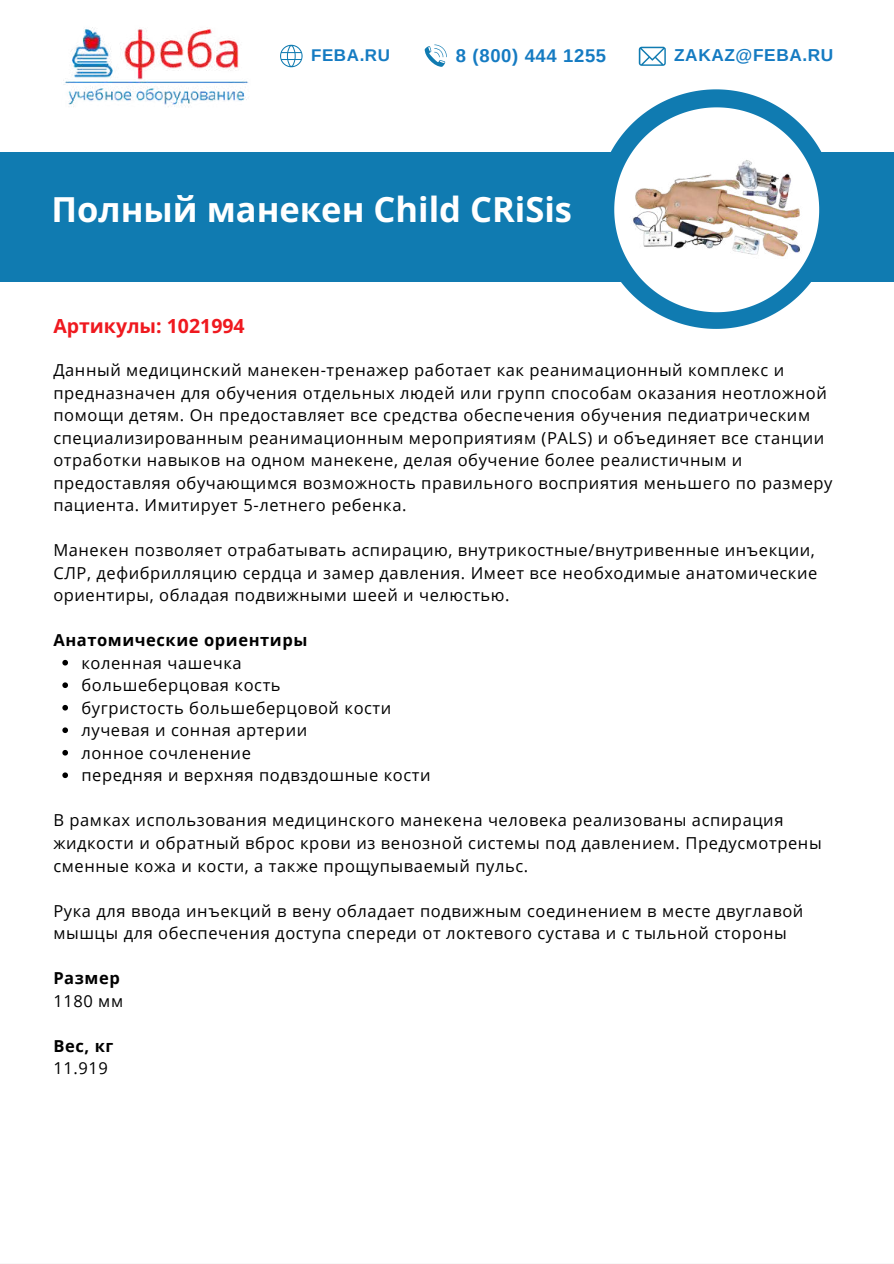
<style>
.page{position:relative;width:894px;height:1264px;background:#fff}
.page>*{position:absolute;margin:0;border:0;box-sizing:border-box;transform-origin:0 0}
.t1{font:700 34.5px "Open Sans";color:#fff}
.t2{font:700 19.5px "Open Sans";color:#ef191f}
.t3{font:700 18.45px "Arimo";letter-spacing:.035em;color:#157bc2}
.t4{font:700 17.25px "Arimo";letter-spacing:.035em;color:#157bc2}
.t5{font:700 16.95px "Arimo";letter-spacing:.035em;color:#157bc2}
.t6{font:16.5px/22.5px "Open Sans";letter-spacing:.035em;color:#000}
.t7{font:700 16.5px "Open Sans";letter-spacing:.035em;color:#000}
</style>
<div class="page">
<img style="left:63px;top:27px;width:186px;height:80px">
<svg style="left:638px;top:47px;width:27px;height:19px"></svg>
<svg style="left:424px;top:45px;width:22px;height:22px"></svg>
<svg style="left:280px;top:45px;width:22px;height:22px"></svg>
<div style="left:0;top:152px;width:893px;height:130px;background:#107bb1"></div>
<svg style="left:610px;top:89px;width:212px;height:240px"></svg>
<svg style="left:614px;top:107px;width:205px;height:205px"></svg>
<svg style="left:62px;top:660px;width:6px;height:5px"></svg>
<svg style="left:62px;top:682px;width:6px;height:6px"></svg>
<svg style="left:62px;top:705px;width:6px;height:5px"></svg>
<svg style="left:62px;top:727px;width:6px;height:6px"></svg>
<svg style="left:62px;top:750px;width:6px;height:5px"></svg>
<svg style="left:62px;top:772px;width:6px;height:6px"></svg>
<img style="left:620px;top:139px;width:190px;height:143px">
<p class="t5" style="left:311px;top:46px;width:80px">FEBA.RU</p>
<p class="t3" style="left:456px;top:45px;width:152px">8 (800) 444 1255</p>
<p class="t4" style="left:674px;top:45px;width:161px">ZAKAZ@FEBA.RU</p>
<h1 class="t1" style="left:51px;top:185px;width:522px">Полный манекен Child CRiSis</h1>
<p class="t2" style="left:53px;top:312px;width:193px">Артикулы: 1021994</p>
<p class="t6" style="left:53px;top:358px;width:780px">Данный медицинский манекен-тренажер работает как реанимационный комплекс и предназначен для обучения отдельных людей или групп способам оказания неотложной помощи детям. Он предоставляет все средства обеспечения обучения педиатрическим специализированным реанимационным мероприятиям (PALS) и объединяет все станции отработки навыков на одном манекене, делая обучение более реалистичным и предоставляя обучающимся возможность правильного восприятия меньшего по размеру пациента. Имитирует 5-летнего ребенка.</p>
<p class="t6" style="left:53px;top:538px;width:765px">Манекен позволяет отрабатывать аспирацию, внутрикостные/внутривенные инъекции,<br>СЛР, дефибрилляцию сердца и замер давления. Имеет все необходимые анатомические ориентиры, обладая подвижными шеей и челюстью.</p>
<p class="t7" style="left:53px;top:628px;width:255px">Анатомические ориентиры</p>
<p class="t6" style="left:81px;top:651px;width:350px">коленная чашечка<br>большеберцовая кость<br>бугристость большеберцовой кости лучевая и сонная артерии<br>лонное сочленение<br>передняя и верхняя подвздошные кости</p>
<p class="t6" style="left:53px;top:808px;width:769px">В рамках использования медицинского манекена человека реализованы аспирация жидкости и обратный вброс крови из венозной системы под давлением. Предусмотрены сменные кожа и кости, а также прощупываемый пульс.</p>
<p class="t6" style="left:53px;top:898px;width:751px">Рука для ввода инъекций в вену обладает подвижным соединением в месте двуглавой мышцы для обеспечения доступа спереди от локтевого сустава и с тыльной стороны</p>
<p class="t7" style="left:53px;top:966px;width:68px">Размер</p>
<p class="t6" style="left:53px;top:988px;width:71px">1180 мм</p>
<p class="t7" style="left:53px;top:1033px;width:61px">Вес, кг</p>
<p class="t6" style="left:53px;top:1056px;width:56px">11.919</p>
</div>
